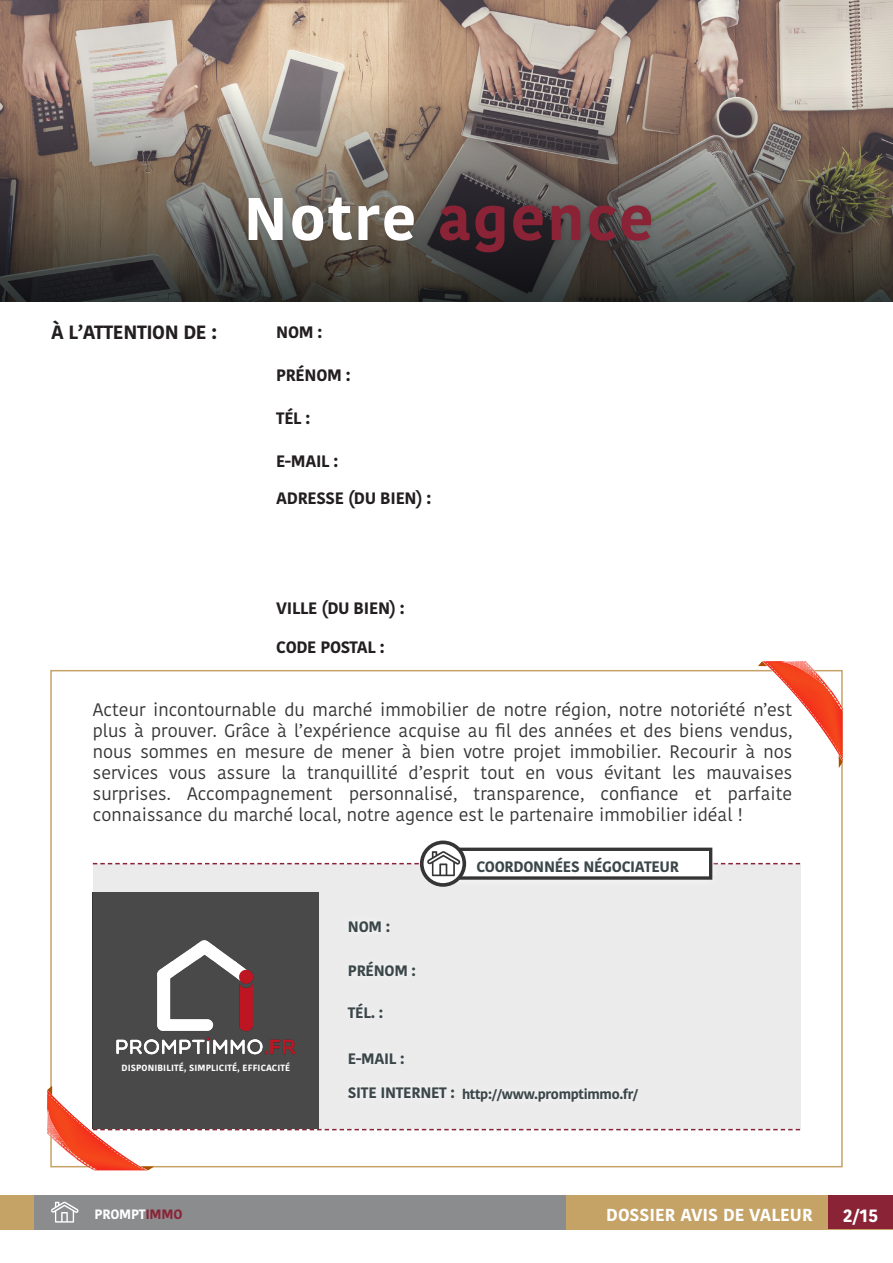
<style>
.page{position:relative;width:893px;height:1263px;background:#fff}
.page>*{position:absolute;margin:0;border:0;box-sizing:border-box;transform-origin:0 0}
.t1{font:700 60px "Kohinoor Bangla";letter-spacing:.04em;color:#8a2336}
.coordonnées{font:700 19.2px "Kohinoor Bangla";letter-spacing:-.02em;color:#231f20}
.texte_courant{font:18px/21px "Kohinoor Bangla";color:#353535;text-align:justify}
.t2{font:700 18px "Kohinoor Bangla";color:#fff}
.t3{font:700 17.25px "Kohinoor Bangla";color:#fff}
.coordonnées-2{font:700 16.5px "Kohinoor Bangla";letter-spacing:-.02em;color:#231f20}
.coordonnées-3{font:700 15.15px "Kohinoor Bangla";letter-spacing:-.02em;color:#3b4648}
.coordonnées-4{font:700 13.5px "Kohinoor Bangla";letter-spacing:-.02em;color:#3b4648}
.t4{font:700 13.5px "Kohinoor Bangla";letter-spacing:-.02em;color:#fff}
.t5{font:700 9px "Kohinoor Bangla";letter-spacing:.01em;color:#fff}
.s1{color:#fff}
.s2{color:#8a2336}
</style>
<div class="page">
<div style="left:0;top:1195px;width:893px;height:34px;background:#c5a366"></div>
<div style="left:34px;top:1195px;width:532px;height:34px;background:#8a8c8e"></div>
<div style="left:828px;top:1195px;width:65px;height:34px;background:#8a2336"></div>
<svg style="left:51px;top:1201px;width:28px;height:21px"></svg>
<img style="left:0;top:0;width:893px;height:86px">
<svg style="left:0;top:86px;width:893px;height:216px;background:#6d635b"></svg>
<div style="left:244px;top:193px;width:414px;height:66px;background:#231f20;opacity:.2"></div>
<div style="left:50px;top:670px;width:793px;height:497px;background:#fff;border:2px solid #c5a366"></div>
<svg style="left:758px;top:661px;width:85px;height:107px"></svg>
<svg style="left:47px;top:1086px;width:753px;height:85px"></svg>
<svg style="left:93px;top:876px;width:707px;height:252px;background:#cfcfcf"></svg>
<img style="left:92px;top:920px;width:230px;height:141px">
<div style="left:433px;top:838px;width:289px;height:51px;background:#fff;opacity:.75"></div>
<div style="left:443px;top:848px;width:269px;height:32px;border:3px solid #353535"></div>
<div style="left:454px;top:1080px;width:192px;height:30px;background:#ececed"></div>
<div style="left:340px;top:911px;width:58px;height:30px;background:#ececed"></div>
<div style="left:340px;top:952px;width:84px;height:34px;background:#ececed"></div>
<div style="left:340px;top:994px;width:52px;height:34px;background:#ebebec"></div>
<div style="left:340px;top:1044px;width:73px;height:29px;background:#ececed"></div>
<div style="left:340px;top:1078px;width:123px;height:29px;background:#ededed"></div>
<svg style="left:422px;top:842px;width:42px;height:43px"></svg>
<div style="left:420px;top:840px;width:46px;height:47px;border:4px solid #353535;border-radius:50%"></div>
<svg style="left:93px;top:851px;width:707px;height:25px"></svg>
<p class="t1" style="left:244px;top:166px;width:411px"><span class="s1">Notre</span> agence</p>
<p class="coordonnées" style="left:51px;top:315px;width:167px">À L’ATTENTION DE :</p>
<p class="coordonnées-2" style="left:276px;top:317px;width:48px">NOM :</p>
<p class="coordonnées-2" style="left:276px;top:360px;width:76px">PRÉNOM :</p>
<p class="coordonnées-2" style="left:276px;top:403px;width:36px">TÉL :</p>
<p class="coordonnées-2" style="left:276px;top:446px;width:64px">E-MAIL :</p>
<p class="coordonnées-2" style="left:276px;top:484px;width:157px">ADRESSE (DU BIEN) :</p>
<p class="coordonnées-2" style="left:276px;top:594px;width:130px">VILLE (DU BIEN) :</p>
<p class="coordonnées-2" style="left:276px;top:633px;width:110px">CODE POSTAL :</p>
<p class="texte_courant" style="left:93px;top:699px;width:701px">Acteur incontournable du marché immobilier de notre région, notre notoriété n’est plus à prouver. Grâce à l’expérience acquise au fil des années et des biens vendus, nous sommes en mesure de mener à bien votre projet immobilier. Recourir à nos services vous assure la tranquillité d’esprit tout en vous évitant les mauvaises surprises. Accompagnement personnalisé, transparence, confiance et parfaite connaissance du marché local, notre agence est le partenaire immobilier idéal !</p>
<p class="t5" style="left:122px;top:1060px;width:170px">DISPONIBILITÉ, SIMPLICITÉ, EFFICACITÉ</p>
<p class="coordonnées-3" style="left:476px;top:853px;width:204px">COORDONNÉES NÉGOCIATEUR</p>
<p class="coordonnées-3" style="left:348px;top:913px;width:44px">NOM :</p>
<p class="coordonnées-3" style="left:348px;top:958px;width:70px">PRÉNOM :</p>
<p class="coordonnées-3" style="left:348px;top:1000px;width:37px">TÉL. :</p>
<p class="coordonnées-3" style="left:348px;top:1046px;width:58px">E-MAIL :</p>
<p class="coordonnées-3" style="left:348px;top:1080px;width:109px">SITE INTERNET :</p>
<p class="coordonnées-4" style="left:462px;top:1082px;width:178px">http://www.promptimmo.fr/</p>
<p class="t4" style="left:95px;top:1203px;width:89px">PROMPT<span class="s2">IMMO</span></p>
<p class="t3" style="left:606px;top:1200px;width:208px">DOSSIER AVIS DE VALEUR</p>
<p class="t2" style="left:843px;top:1200px;width:37px">2/15</p>
</div>
